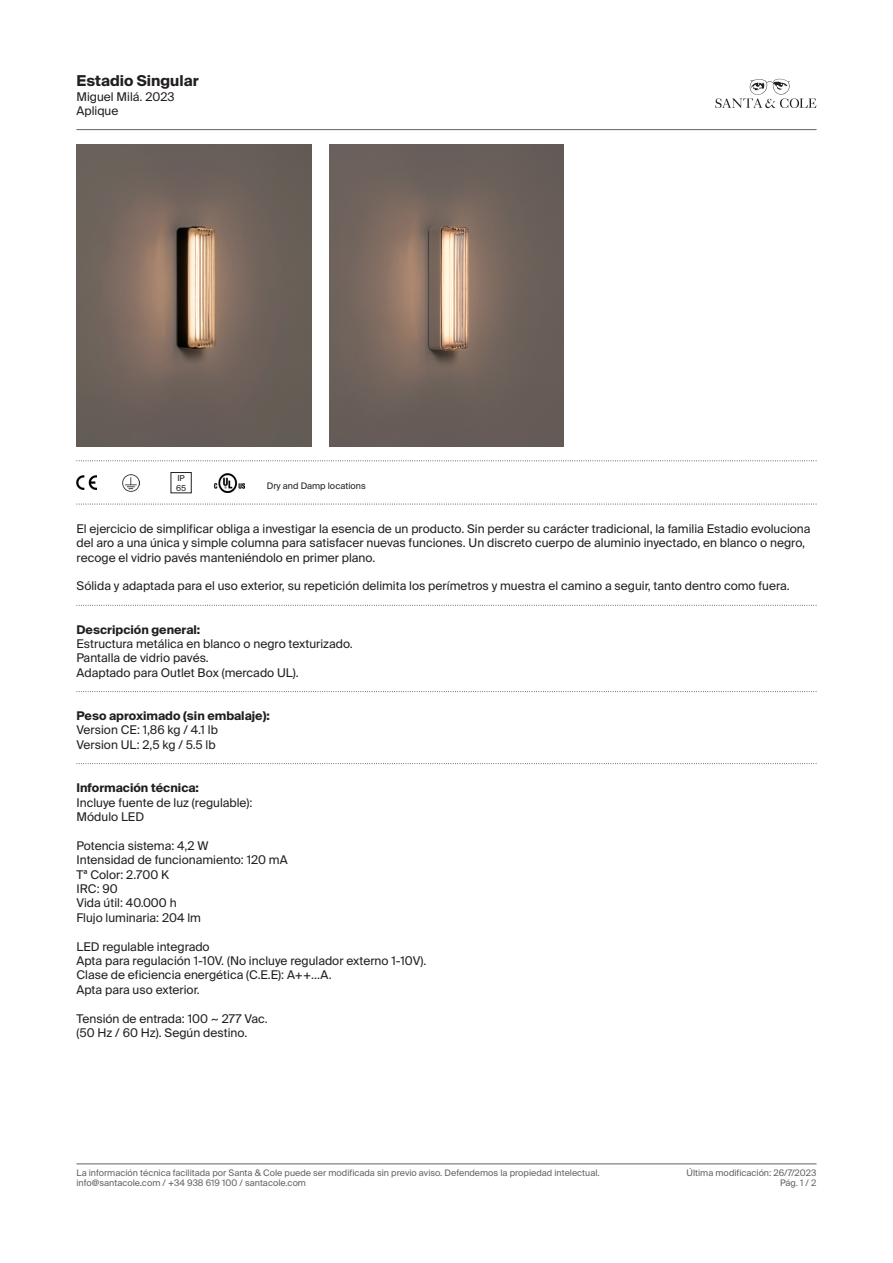
<style>
.page{position:relative;width:893px;height:1263px;background:#fff}
.page>*{position:absolute;margin:0;border:0;box-sizing:border-box;transform-origin:0 0}
.t1{font:700 15px "Suisse Intl";color:#231f20}
.t2{font:12px/14.4px "Suisse Intl";color:#231f20}
.t3{font:700 12px/14.4px "Suisse Intl";color:#231f20}
.t4{font:9px "Suisse Intl";color:#636366}
.t5{font:9px "Suisse Intl";color:#231f20}
.t6{font:8.25px "Suisse Intl";color:#231f20}
.s1{font-weight:700}
.s2{font-weight:400}
</style>
<div class="page">
<svg style="left:715px;top:79px;width:101px;height:29px"></svg>
<hr style="left:77px;top:129px;width:739px;height:1px;background:#636366">
<hr style="left:77px;top:1163px;width:739px;height:1px;background:#636366">
<svg style="left:77px;top:460px;width:740px;height:1px"></svg>
<svg style="left:77px;top:504px;width:740px;height:1px"></svg>
<svg style="left:77px;top:763px;width:740px;height:1px"></svg>
<svg style="left:77px;top:605px;width:740px;height:1px"></svg>
<img style="left:77px;top:476px;width:19px;height:13px">
<img style="left:214px;top:474px;width:31px;height:18px">
<img style="left:122px;top:474px;width:17px;height:17px">
<svg style="left:77px;top:691px;width:740px;height:1px"></svg>
<img style="left:329px;top:144px;width:235px;height:302px">
<img style="left:77px;top:144px;width:234px;height:302px">
<p class="t1" style="left:77px;top:72px;width:124px">Estadio Singular</p>
<p class="t2" style="left:77px;top:89px;width:100px">Miguel Milá. 2023<br>Aplique</p>
<p class="t6" style="left:177px;top:473px;width:9px">IP</p>
<p class="t6" style="left:176px;top:483px;width:12px">65</p>
<p class="t5" style="left:267px;top:480px;width:100px">Dry and Damp locations</p>
<p class="t2" style="left:77px;top:521px;width:736px">El ejercicio de simplificar obliga a investigar la esencia de un producto. Sin perder su carácter tradicional, la familia Estadio evoluciona del aro a una única y simple columna para satisfacer nuevas funciones. Un discreto cuerpo de aluminio inyectado, en blanco o negro, recoge el vidrio pavés manteniéndolo en primer plano.</p>
<p class="t2" style="left:77px;top:579px;width:715px">Sólida y adaptada para el uso exterior, su repetición delimita los perímetros y muestra el camino a seguir, tanto dentro como fuera.</p>
<p class="t2" style="left:77px;top:622px;width:278px"><span class="s1">Descripción general:<br></span>Estructura metálica en blanco o negro texturizado.</p>
<p class="t2" style="left:77px;top:651px;width:134px">Pantalla de vidrio pavés.</p>
<p class="t2" style="left:77px;top:665px;width:224px">Adaptado para Outlet Box (mercado UL).</p>
<p class="t3" style="left:77px;top:709px;width:195px">Peso aproximado (sin embalaje):<br><span class="s2">Version CE: 1,86 kg / 4.1 lb</span></p>
<p class="t2" style="left:77px;top:737px;width:141px">Version UL: 2,5 kg / 5.5 lb</p>
<p class="t3" style="left:77px;top:781px;width:124px">Información técnica:</p>
<p class="t2" style="left:77px;top:795px;width:177px">Incluye fuente de luz (regulable):</p>
<p class="t2" style="left:77px;top:809px;width:69px">Módulo LED</p>
<p class="t2" style="left:77px;top:838px;width:134px">Potencia sistema: 4,2 W</p>
<p class="t2" style="left:77px;top:853px;width:213px">Intensidad de funcionamiento: 120 mA</p>
<p class="t2" style="left:77px;top:867px;width:94px">Tª Color: 2.700 K</p>
<p class="t2" style="left:77px;top:881px;width:43px">IRC: 90</p>
<p class="t2" style="left:77px;top:896px;width:102px">Vida útil: 40.000 h</p>
<p class="t2" style="left:77px;top:910px;width:126px">Flujo luminaria: 204 lm</p>
<p class="t2" style="left:77px;top:939px;width:135px">LED regulable integrado</p>
<p class="t2" style="left:77px;top:953px;width:351px">Apta para regulación 1-10V. (No incluye regulador externo 1-10V).</p>
<p class="t2" style="left:77px;top:968px;width:257px">Clase de eficiencia energética (C.E.E): A++...A.</p>
<p class="t2" style="left:77px;top:982px;width:125px">Apta para uso exterior.</p>
<p class="t2" style="left:77px;top:1011px;width:193px">Tensión de entrada: 100 ~ 277 Vac.</p>
<p class="t2" style="left:77px;top:1025px;width:172px">(50 Hz / 60 Hz). Según destino.</p>
<p class="t4" style="left:77px;top:1167px;width:525px">La información técnica facilitada por Santa &amp; Cole puede ser modificada sin previo aviso. Defendemos la propiedad intelectual.</p>
<p class="t4" style="left:686px;top:1167px;width:131px">Última modificación: 26/7/2023</p>
<p class="t4" style="left:77px;top:1178px;width:231px">info@santacole.com / +34 938 619 100 / santacole.com</p>
<p class="t4" style="left:780px;top:1178px;width:38px">Pág. 1 / 2</p>
</div>
